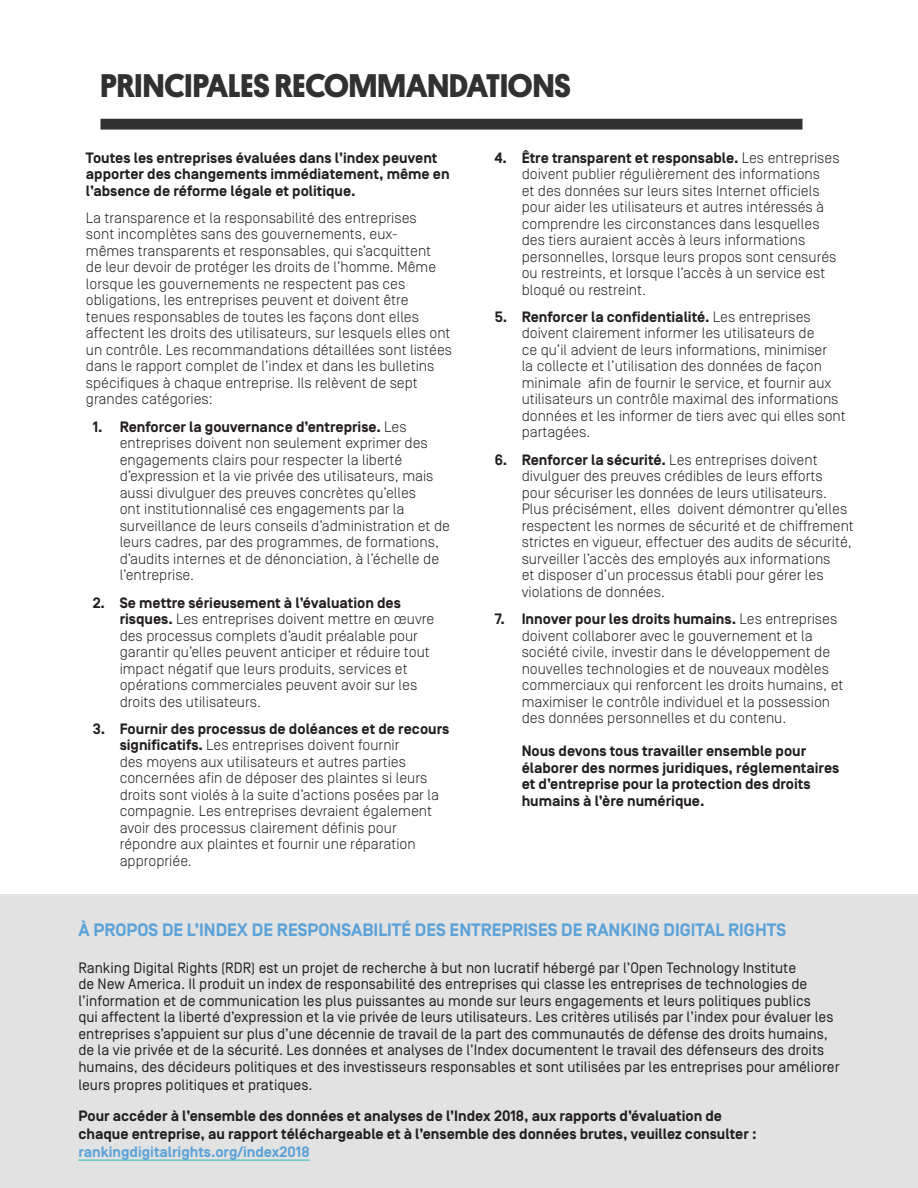
<style>
.page{position:relative;width:918px;height:1188px;background:#fff}
.page>*{position:absolute;margin:0;border:0;box-sizing:border-box;transform-origin:0 0}
.t1{font:700 33px "Platform";color:#313132}
.Box_Header{font:700 18px "Simplon BP";color:#5ca3d9}
.t2{font:300 15px/16.5px "Simplon BP";color:#231f20}
.Box_Body{font:15px/16.5px "Simplon BP Regular";color:#231f20}
.t3{font:700 15px/16.5px "Simplon BP";color:#231f20}
.t4{font:13.5px "Simplon BP Regular";color:#313132}
.s1{font-weight:700}
.s2{color:#5ca3d9}
.s3{font-family:"Platform";font-weight:700}
</style>
<div class="page">
<div style="left:100px;top:119px;width:702px;height:11px;background:#313132"></div>
<div style="left:0;top:894px;width:918px;height:294px;background:#e2e2e2"></div>
<hr style="left:78px;top:1160px;width:232px;height:1px;background:#22bcb3">
<p class="t1" style="left:100px;top:62px;width:472px">PRINCIPALES RECOMMANDATIONS</p>
<p class="t3" style="left:86px;top:150px;width:365px">Toutes les entreprises évaluées dans l’index peuvent apporter des changements immédiatement, même en l’absence de réforme légale et politique.</p>
<p class="t2" style="left:86px;top:209px;width:368px">La transparence et la responsabilité des entreprises<br>sont incomplètes sans des gouvernements, eux-<br>mêmes transparents et responsables, qui s’acquittent<br>de leur devoir de protéger les droits de l’homme. Même lorsque les gouvernements ne respectent pas ces obligations, les entreprises peuvent et doivent être tenues responsables de toutes les façons dont elles affectent les droits des utilisateurs, sur lesquels elles ont un contrôle. Les recommandations détaillées sont listées dans le rapport complet de l’index et dans les bulletins spécifiques à chaque entreprise. Ils relèvent de sept grandes catégories:</p>
<p class="t2" style="left:120px;top:418px;width:332px;text-indent:-27px"><span class="s1">1. Renforcer la gouvernance d’entreprise.</span> Les entreprises doivent non seulement exprimer des engagements clairs pour respecter la liberté d’expression et la vie privée des utilisateurs, mais aussi divulguer des preuves concrètes qu’elles<br>ont institutionnalisé ces engagements par la surveillance de leurs conseils d’administration et de leurs cadres, par des programmes, de formations, d’audits internes et de dénonciation, à l’échelle de l’entreprise.</p>
<p class="t2" style="left:120px;top:594px;width:316px;text-indent:-27px"><span class="s1">2. Se mettre sérieusement à l’évaluation des risques.</span> Les entreprises doivent mettre en œuvre des processus complets d’audit préalable pour garantir qu’elles peuvent anticiper et réduire tout impact négatif que leurs produits, services et opérations commerciales peuvent avoir sur les droits des utilisateurs.</p>
<p class="t2" style="left:120px;top:720px;width:331px;text-indent:-27px"><span class="s1">3. Fournir des processus de doléances et de recours significatifs.</span> Les entreprises doivent fournir<br>des moyens aux utilisateurs et autres parties concernées afin de déposer des plaintes si leurs droits sont violés à la suite d’actions posées par la compagnie. Les entreprises devraient également avoir des processus clairement définis pour répondre aux plaintes et fournir une réparation appropriée.</p>
<p class="t2" style="left:522px;top:149px;width:319px;text-indent:-27px"><span class="s1">4. Être transparent et responsable.</span> Les entreprises doivent publier régulièrement des informations<br>et des données sur leurs sites Internet officiels pour aider les utilisateurs et autres intéressés à comprendre les circonstances dans lesquelles des tiers auraient accès à leurs informations personnelles, lorsque leurs propos sont censurés ou restreints, et lorsque l’accès à un service est bloqué ou restreint.</p>
<p class="t2" style="left:522px;top:308px;width:326px;text-indent:-27px"><span class="s1">5. Renforcer la confidentialité.</span> Les entreprises doivent clairement informer les utilisateurs de<br>ce qu’il advient de leurs informations, minimiser<br>la collecte et l’utilisation des données de façon minimale afin de fournir le service, et fournir aux utilisateurs un contrôle maximal des informations données et les informer de tiers avec qui elles sont partagées.</p>
<p class="t2" style="left:522px;top:451px;width:334px;text-indent:-27px"><span class="s1">6. Renforcer la sécurité.</span> Les entreprises doivent divulguer des preuves crédibles de leurs efforts pour sécuriser les données de leurs utilisateurs.<br>Plus précisément, elles doivent démontrer qu’elles respectent les normes de sécurité et de chiffrement strictes en vigueur, effectuer des audits de sécurité, surveiller l’accès des employés aux informations<br>et disposer d’un processus établi pour gérer les violations de données.</p>
<p class="t2" style="left:522px;top:610px;width:323px;text-indent:-27px"><span class="s1">7. Innover pour les droits humains.</span> Les entreprises doivent collaborer avec le gouvernement et la société civile, investir dans le développement de nouvelles technologies et de nouveaux modèles commerciaux qui renforcent les droits humains, et maximiser le contrôle individuel et la possession des données personnelles et du contenu.</p>
<p class="t3" style="left:522px;top:743px;width:319px">Nous devons tous travailler ensemble pour élaborer des normes juridiques, réglementaires et d’entreprise pour la protection des droits humains à l’ère numérique.</p>
<p class="Box_Header" style="left:78px;top:919px;width:709px">À PROPOS DE L’INDEX DE RESPONSABILITÉ DES ENTREPRISES DE RANKING DIGITAL RIGHTS</p>
<p class="Box_Body" style="left:78px;top:959px;width:763px">Ranking Digital Rights (RDR) est un projet de recherche à but non lucratif hébergé par l’Open Technology Institute<br>de New America. Il produit un index de responsabilité des entreprises qui classe les entreprises de technologies de l’information et de communication les plus puissantes au monde sur leurs engagements et leurs politiques publics<br>qui affectent la liberté d’expression et la vie privée de leurs utilisateurs. Les critères utilisés par l’index pour évaluer les entreprises s’appuient sur plus d’une décennie de travail de la part des communautés de défense des droits humains, de la vie privée et de la sécurité. Les données et analyses de l’Index documentent le travail des défenseurs des droits humains, des décideurs politiques et des investisseurs responsables et sont utilisées par les entreprises pour améliorer</p>
<p class="Box_Body" style="left:78px;top:1076px;width:236px">leurs propres politiques et pratiques.</p>
<p class="t3" style="left:78px;top:1108px;width:680px;line-height:18px">Pour accéder à l’ensemble des données et analyses de l’Index 2018, aux rapports d’évaluation de chaque entreprise, au rapport téléchargeable et à l’ensemble des données brutes, veuillez consulter : <span class="s2">rankingdigitalrights.org/index2018</span></p>
<p class="t4" style="left:108px;top:1106px;width:403px"><span class="s3">RANKING DIGITAL RIGHTS</span> | 2018 CORPORATE ACCOUNTABILITY INDEX</p>
</div>
